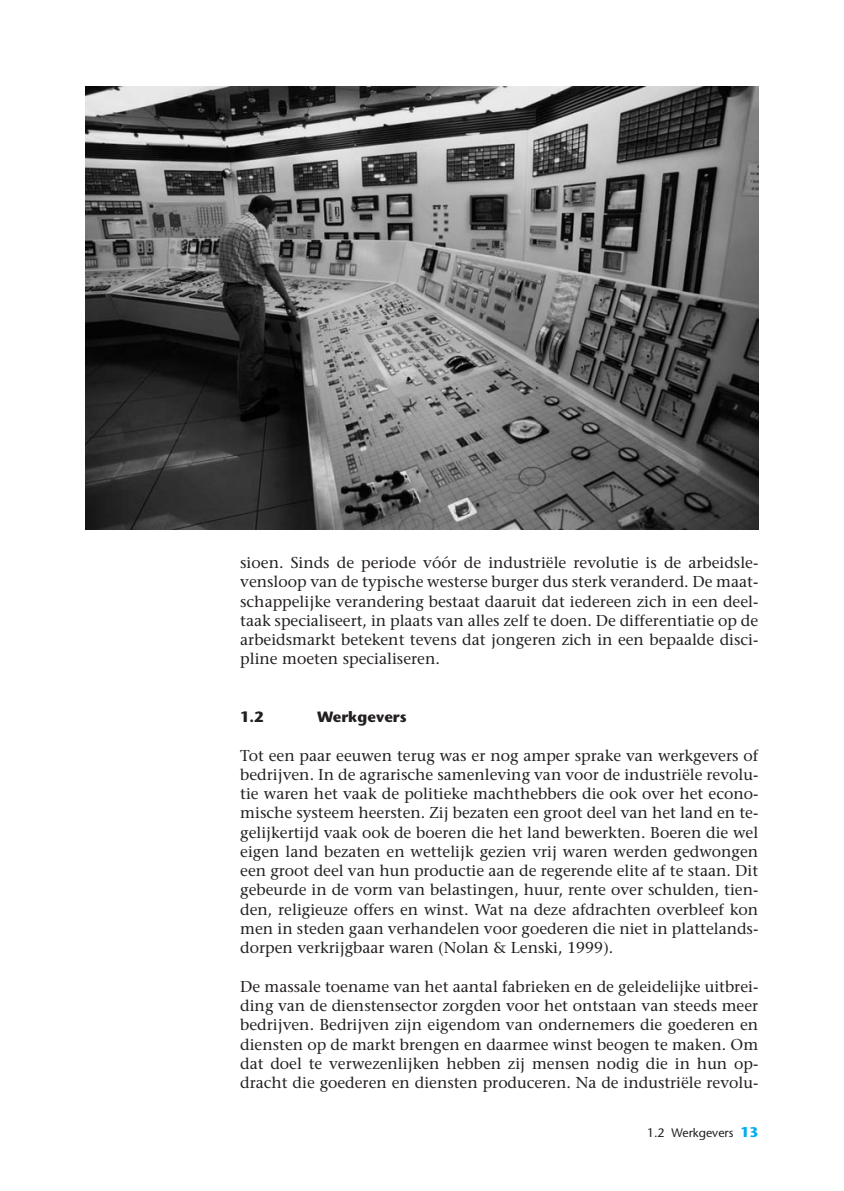
<style>
.page{position:relative;width:844px;height:1191px;background:#fff}
.page>*{position:absolute;margin:0;border:0;box-sizing:border-box;transform-origin:0 0}
.t1{font:15.75px/19.2px "Stone Serif";color:#231f20;text-align:justify}
.t2{font:700 14.88px "Stone Sans";color:#231f20}
.t3{font:12.25px "Stone Sans";color:#231f20}
.s1{font-weight:700;font-size:14px;color:#00aeef}
</style>
<div class="page">
<img style="left:86px;top:87px;width:672px;height:442px">
<p class="t1" style="left:240px;top:554px;width:519px">sioen. Sinds de periode vóór de industriële revolutie is de arbeidsle&shy;vensloop van de typische westerse burger dus sterk veranderd. De maat&shy;schappelijke verandering bestaat daaruit dat iedereen zich in een deel&shy;taak specialiseert, in plaats van alles zelf te doen. De differentiatie op de arbeidsmarkt betekent tevens dat jongeren zich in een bepaalde disci&shy;pline moeten specialiseren.</p>
<p class="t2" style="left:240px;top:711px;width:25px">1.2</p>
<p class="t2" style="left:317px;top:711px;width:91px">Werkgevers</p>
<p class="t1" style="left:240px;top:747px;width:519px">Tot een paar eeuwen terug was er nog amper sprake van werkgevers of bedrijven. In de agrarische samenleving van voor de industriële revolu&shy;tie waren het vaak de politieke machthebbers die ook over het econo&shy;mische systeem heersten. Zij bezaten een groot deel van het land en te&shy;gelijkertijd vaak ook de boeren die het land bewerkten. Boeren die wel eigen land bezaten en wettelijk gezien vrij waren werden gedwongen een groot deel van hun productie aan de regerende elite af te staan. Dit gebeurde in de vorm van belastingen, huur, rente over schulden, tien&shy;den, religieuze offers en winst. Wat na deze afdrachten overbleef kon men in steden gaan verhandelen voor goederen die niet in plattelands&shy;dorpen verkrijgbaar waren (Nolan &amp; Lenski, 1999).</p>
<p class="t1" style="left:240px;top:978px;width:519px">De massale toename van het aantal fabrieken en de geleidelijke uitbrei&shy;ding van de dienstensector zorgden voor het ontstaan van steeds meer bedrijven. Bedrijven zijn eigendom van ondernemers die goederen en diensten op de markt brengen en daarmee winst beogen te maken. Om dat doel te verwezenlijken hebben zij mensen nodig die in hun op&shy;dracht die goederen en diensten produceren. Na de industriële revolu-</p>
<p class="t3" style="left:646px;top:1127px;width:113px">1.2 Werkgevers <span class="s1">13</span></p>
</div>
